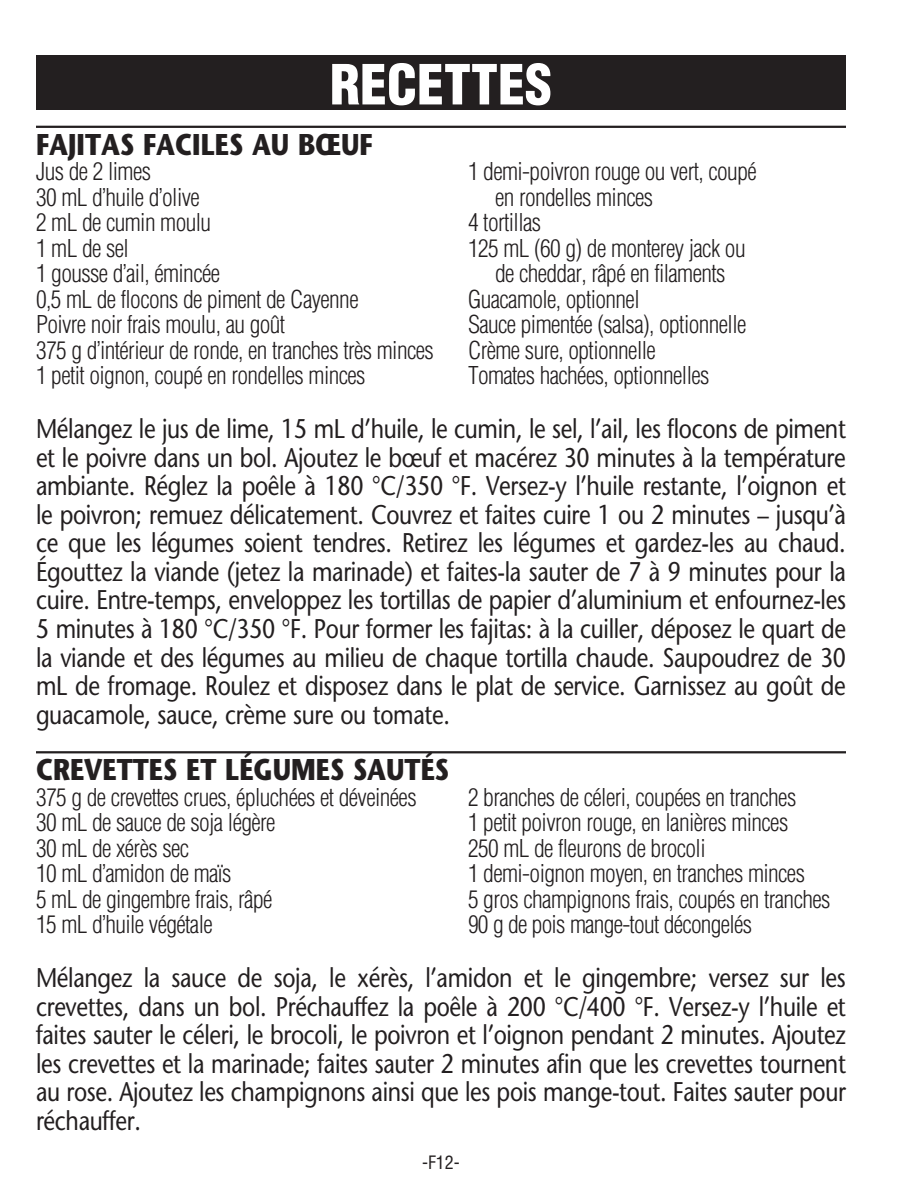
<style>
.page{position:relative;width:900px;height:1188px;background:#fff}
.page>*{position:absolute;margin:0;border:0;box-sizing:border-box;transform-origin:0 0}
.t1{font:900 condensed 54px "Helvetica";color:#fff}
.t2{font:700 30px "Stone Sans";color:#231f20;scale:.85 1}
.t3{font:27px/28.5px "Stone Sans";letter-spacing:-.015em;color:#231f20;text-align:justify;scale:.85 1}
.t4{font:300 condensed 24px "Helvetica";letter-spacing:-.025em;color:#231f20}
.t5{font:condensed 18px "Helvetica";color:#231f20}
</style>
<div class="page">
<div style="left:36px;top:56px;width:810px;height:54px;background:#231f20"></div>
<hr style="left:36px;top:126px;width:810px;height:2px;background:#231f20">
<hr style="left:36px;top:751px;width:810px;height:2px;background:#231f20">
<p class="t1" style="left:330px;top:50px;width:224px">RECETTES</p>
<p class="t2" style="left:36px;top:127px;width:398px">FAJITAS FACILES AU BŒUF</p>
<p class="t4" style="left:36px;top:157px;width:117px">Jus de 2 limes</p>
<p class="t4" style="left:468px;top:157px;width:290px">1 demi-poivron rouge ou vert, coupé</p>
<p class="t4" style="left:36px;top:182px;width:165px">30 mL d’huile d’olive</p>
<p class="t4" style="left:495px;top:182px;width:160px">en rondelles minces</p>
<p class="t4" style="left:36px;top:208px;width:177px">2 mL de cumin moulu</p>
<p class="t4" style="left:468px;top:208px;width:75px">4 tortillas</p>
<p class="t4" style="left:36px;top:233px;width:94px">1 mL de sel</p>
<p class="t4" style="left:468px;top:233px;width:279px">125 mL (60 g) de monterey jack ou</p>
<p class="t4" style="left:36px;top:259px;width:186px">1 gousse d’ail, émincée</p>
<p class="t4" style="left:495px;top:259px;width:232px">de cheddar, râpé en filaments</p>
<p class="t4" style="left:36px;top:284px;width:324px">0,5 mL de flocons de piment de Cayenne</p>
<p class="t4" style="left:468px;top:284px;width:173px">Guacamole, optionnel</p>
<p class="t4" style="left:36px;top:310px;width:251px">Poivre noir frais moulu, au goût</p>
<p class="t4" style="left:468px;top:310px;width:280px">Sauce pimentée (salsa), optionnelle</p>
<p class="t4" style="left:36px;top:335px;width:399px">375 g d’intérieur de ronde, en tranches très minces</p>
<p class="t4" style="left:468px;top:335px;width:189px">Crème sure, optionnelle</p>
<p class="t4" style="left:36px;top:361px;width:331px">1 petit oignon, coupé en rondelles minces</p>
<p class="t4" style="left:468px;top:361px;width:243px">Tomates hachées, optionnelles</p>
<p class="t3" style="left:36px;top:415px;width:955px">Mélangez le jus de lime, 15 mL d’huile, le cumin, le sel, l’ail, les flocons de piment et le poivre dans un bol. Ajoutez le bœuf et macérez 30 minutes à la température ambiante. Réglez la poêle à 180 °C/350 °F. Versez-y l’huile restante, l’oignon et le poivron; remuez délicatement. Couvrez et faites cuire 1 ou 2 minutes – jusqu’à ce que les légumes soient tendres. Retirez les légumes et gardez-les au chaud.<br>Égouttez la viande (jetez la marinade) et faites-la sauter de 7 à 9 minutes pour la cuire. Entre-temps, enveloppez les tortillas de papier d’aluminium et enfournez-les 5 minutes à 180 °C/350 °F. Pour former les fajitas: à la cuiller, déposez le quart de la viande et des légumes au milieu de chaque tortilla chaude. Saupoudrez de 30 mL de fromage. Roulez et disposez dans le plat de service. Garnissez au goût de guacamole, sauce, crème sure ou tomate.</p>
<p class="t2" style="left:36px;top:752px;width:487px">CREVETTES ET LÉGUMES SAUTÉS</p>
<p class="t4" style="left:36px;top:782px;width:382px">375 g de crevettes crues, épluchées et déveinées</p>
<p class="t4" style="left:468px;top:782px;width:330px">2 branches de céleri, coupées en tranches</p>
<p class="t4" style="left:36px;top:808px;width:241px">30 mL de sauce de soja légère</p>
<p class="t4" style="left:468px;top:808px;width:322px">1 petit poivron rouge, en lanières minces</p>
<p class="t4" style="left:36px;top:833px;width:155px">30 mL de xérès sec</p>
<p class="t4" style="left:468px;top:833px;width:239px">250 mL de fleurons de brocoli</p>
<p class="t4" style="left:36px;top:859px;width:197px">10 mL d’amidon de maïs</p>
<p class="t4" style="left:468px;top:859px;width:339px">1 demi-oignon moyen, en tranches minces</p>
<p class="t4" style="left:36px;top:884px;width:238px">5 mL de gingembre frais, râpé</p>
<p class="t4" style="left:468px;top:884px;width:364px">5 gros champignons frais, coupés en tranches</p>
<p class="t4" style="left:36px;top:910px;width:178px">15 mL d’huile végétale</p>
<p class="t4" style="left:468px;top:910px;width:286px">90 g de pois mange-tout décongelés</p>
<p class="t3" style="left:36px;top:964px;width:955px">Mélangez la sauce de soja, le xérès, l’amidon et le gingembre; versez sur les crevettes, dans un bol. Préchauffez la poêle à 200 °C/400 °F. Versez-y l’huile et faites sauter le céleri, le brocoli, le poivron et l’oignon pendant 2 minutes. Ajoutez les crevettes et la marinade; faites sauter 2 minutes afin que les crevettes tournent au rose. Ajoutez les champignons ainsi que les pois mange-tout. Faites sauter pour réchauffer.</p>
<p class="t5" style="left:422px;top:1151px;width:39px">-F12-</p>
</div>
